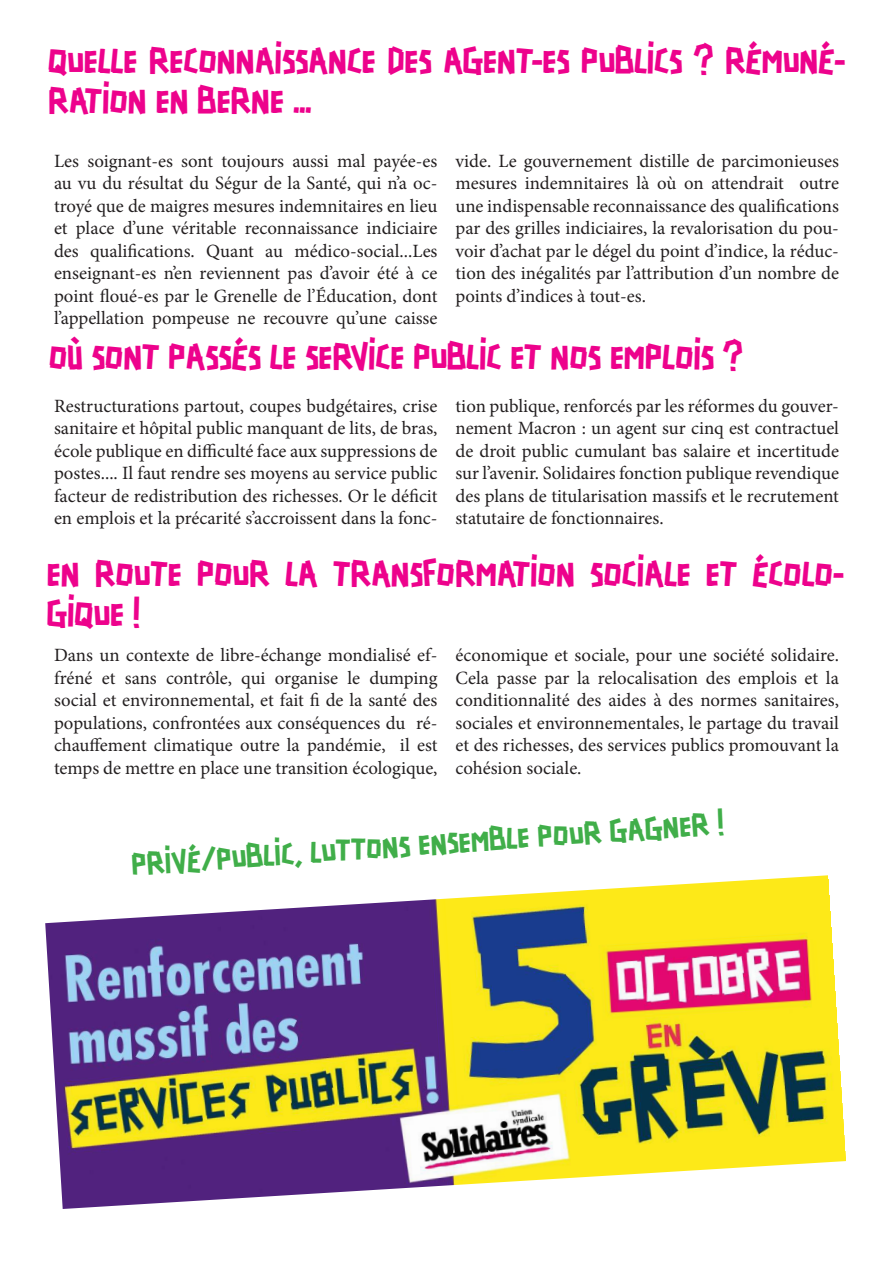
<style>
.page{position:relative;width:893px;height:1263px;background:#fff}
.page>*{position:absolute;margin:0;border:0;box-sizing:border-box;transform-origin:0 0}
.t1{font:33px/39.6px "Scotchlidaires";letter-spacing:-.01em;color:#ed028c}
.t2{font:28.5px "Scotchlidaires";color:#40ae49}
.t3{font:18.75px/22.5px "Minion Pro";color:#231f20;text-align:justify}
</style>
<div class="page">
<img style="left:45px;top:875px;width:801px;height:334px">
<p class="t1" style="left:48px;top:43px;width:799px">QUELLE RECONNAISSANCE DES AGENT-ES PUBLICS ? RÉMUNÉ-<br>RATION EN BERNE ...</p>
<p class="t3" style="left:54px;top:150px;width:385px">Les soignant-es sont toujours aussi mal payée-es au vu du résultat du Ségur de la Santé, qui n’a oc&shy;troyé que de maigres mesures indemnitaires en lieu et place d’une véritable reconnaissance indiciaire des qualifications. Quant au médico-social...Les enseignant-es n’en reviennent pas d’avoir été à ce point floué-es par le Grenelle de l’Éducation, dont l’appellation pompeuse ne recouvre qu’une caisse</p>
<p class="t3" style="left:455px;top:150px;width:385px">vide. Le gouvernement distille de parcimonieuses mesures indemnitaires là où on attendrait outre une indispensable reconnaissance des qualifications par des grilles indiciaires, la revalorisation du pou&shy;voir d’achat par le dégel du point d’indice, la réduc&shy;tion des inégalités par l’attribution d’un nombre de points d’indices à tout-es.</p>
<p class="t1" style="left:49px;top:339px;width:696px">OÙ SONT PASSÉS LE SERVICE PUBLIC ET NOS EMPLOIS ?</p>
<p class="t3" style="left:54px;top:395px;width:385px">Restructurations partout, coupes budgétaires, crise sanitaire et hôpital public manquant de lits, de bras, école publique en difficulté face aux suppressions de postes.... Il faut rendre ses moyens au service public facteur de redistribution des richesses. Or le déficit en emplois et la précarité s’accroissent dans la fonc-</p>
<p class="t3" style="left:455px;top:395px;width:385px">tion publique, renforcés par les réformes du gouver&shy;nement Macron : un agent sur cinq est contractuel de droit public cumulant bas salaire et incertitude sur l’avenir. Solidaires fonction publique revendique des plans de titularisation massifs et le recrutement statutaire de fonctionnaires.</p>
<p class="t1" style="left:47px;top:556px;width:799px">EN ROUTE POUR LA TRANSFORMATION SOCIALE ET ÉCOLO-<br>GIQUE !</p>
<p class="t3" style="left:54px;top:644px;width:385px">Dans un contexte de libre-échange mondialisé ef&shy;fréné et sans contrôle, qui organise le dumping social et environnemental, et fait fi de la santé des populations, confrontées aux conséquences du ré&shy;chauffement climatique outre la pandémie, il est temps de mettre en place une transition écologique,</p>
<p class="t3" style="left:455px;top:644px;width:385px">économique et sociale, pour une société solidaire.<br>Cela passe par la relocalisation des emplois et la conditionnalité des aides à des normes sanitaires, sociales et environnementales, le partage du travail et des richesses, des services publics promouvant la cohésion sociale.</p>
<p class="t2" style="left:130px;top:845px;width:595px;rotate:-4deg">PRIVÉ/PUBLIC, LUTTONS ENSEMBLE POUR GAGNER !</p>
</div>
